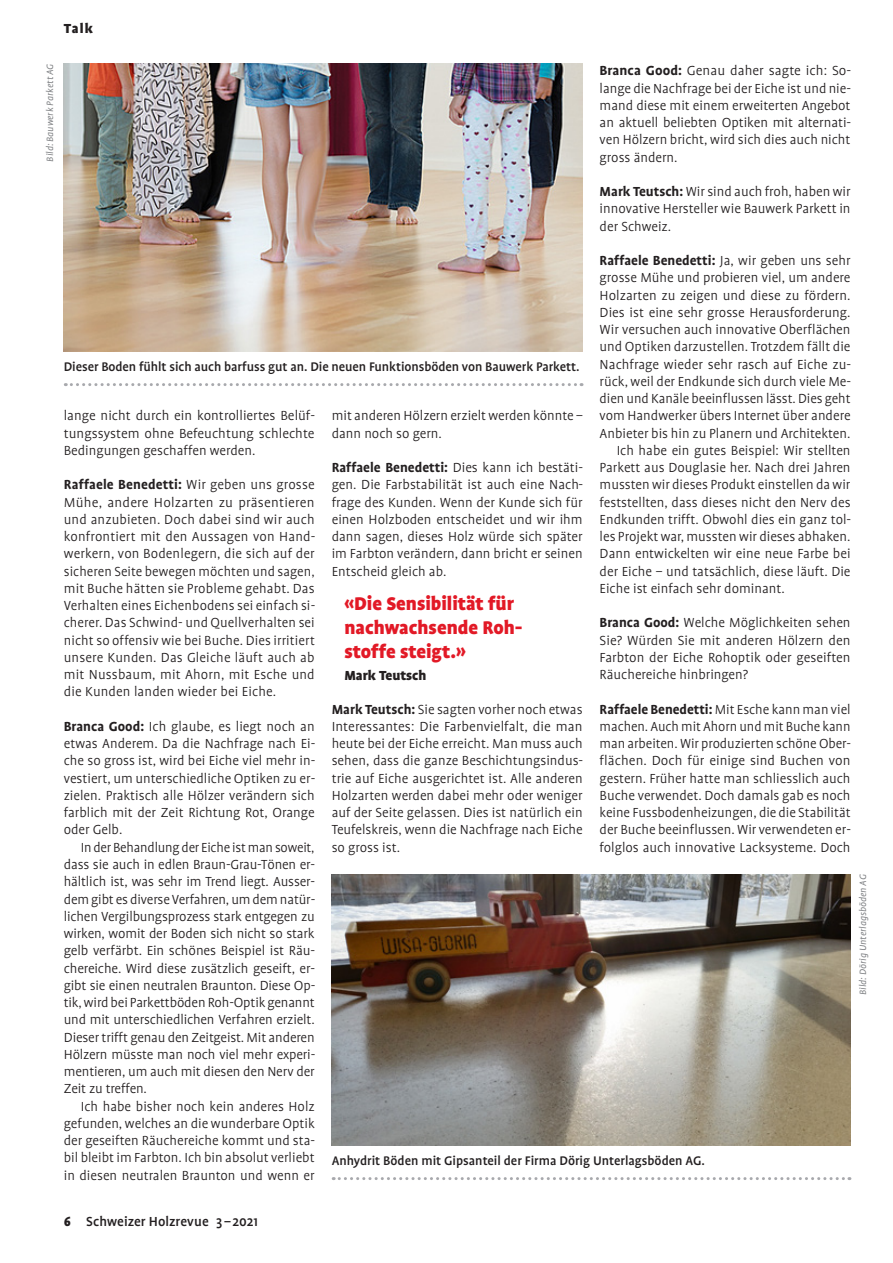
<style>
.page{position:relative;width:893px;height:1263px;background:#fff}
.page>*{position:absolute;margin:0;border:0;box-sizing:border-box;transform-origin:0 0}
.t1{font:900 21px/24px "Profile";letter-spacing:-.005em;color:#e21926}
.t2{font:300 15px/17.2px "Profile";color:#231f20;text-align:justify}
.t3{font:700 15px "Profile";color:#231f20}
.t4{font:500 15px "Profile";letter-spacing:.005em;color:#231f20}
.t5{font:900 15px "Profile";letter-spacing:-.005em;color:#231f20}
.t6{font:500 14.25px "Profile";letter-spacing:-.005em;color:#231f20}
.t7{font:italic 10.5px "Profile";letter-spacing:.005em;color:#808285}
.s1{font-weight:700}
.s2{font-weight:300}
.s3{font-weight:900}
</style>
<div class="page">
<img style="left:332px;top:875px;width:518px;height:270px">
<svg style="left:333px;top:1177px;width:517px;height:3px"></svg>
<svg style="left:65px;top:383px;width:517px;height:3px"></svg>
<img style="left:64px;top:64px;width:519px;height:287px">
<p class="t5" style="left:64px;top:20px;width:31px">Talk</p>
<p class="t7" style="left:45px;top:162px;width:99px;rotate:-90deg">Bild: Bauwerk Parkett AG</p>
<p class="t2" style="left:600px;top:62px;width:253px"><span class="s1">Branca Good:</span> Genau daher sagte ich: So&shy;lange die Nachfrage bei der Eiche ist und nie&shy;mand diese mit einem erweiterten Angebot an aktuell beliebten Optiken mit alternati&shy;ven Hölzern bricht, wird sich dies auch nicht gross ändern.</p>
<p class="t2" style="left:600px;top:183px;width:252px"><span class="s1">Mark Teutsch:</span> Wir sind auch froh, haben wir innovative Hersteller wie Bauwerk Parkett in der Schweiz.</p>
<p class="t3" style="left:600px;top:252px;width:252px">Raffaele Benedetti: <span class="s2">Ja, wir geben uns sehr</span></p>
<p class="t2" style="left:600px;top:269px;width:252px">grosse Mühe und probieren viel, um andere</p>
<p class="t2" style="left:600px;top:287px;width:252px">Holzarten zu zeigen und diese zu fördern.</p>
<p class="t2" style="left:600px;top:304px;width:252px">Dies ist eine sehr grosse Herausforderung.</p>
<p class="t2" style="left:600px;top:321px;width:252px">Wir versuchen auch innovative Oberflächen</p>
<p class="t2" style="left:600px;top:338px;width:252px">und Optiken darzustellen. Trotzdem fällt die</p>
<p class="t2" style="left:600px;top:356px;width:253px">Nachfrage wieder sehr rasch auf Eiche zu-</p>
<p class="t2" style="left:600px;top:373px;width:253px">rück, weil der Endkunde sich durch viele Me-</p>
<p class="t2" style="left:600px;top:390px;width:252px">dien und Kanäle beeinflussen lässt. Dies geht</p>
<p class="t2" style="left:600px;top:407px;width:252px">vom Handwerker übers Internet über andere</p>
<p class="t2" style="left:600px;top:425px;width:252px">Anbieter bis hin zu Planern und Architekten.</p>
<p class="t2" style="left:617px;top:442px;width:235px">Ich habe ein gutes Beispiel: Wir stellten</p>
<p class="t2" style="left:600px;top:459px;width:252px">Parkett aus Douglasie her. Nach drei Jahren</p>
<p class="t2" style="left:600px;top:476px;width:252px">mussten wir dieses Produkt einstellen da wir</p>
<p class="t2" style="left:600px;top:494px;width:252px">feststellten, dass dieses nicht den Nerv des</p>
<p class="t2" style="left:600px;top:511px;width:253px">Endkunden trifft. Obwohl dies ein ganz tol-</p>
<p class="t2" style="left:600px;top:528px;width:252px">les Projekt war, mussten wir dieses abhaken.</p>
<p class="t2" style="left:600px;top:545px;width:252px">Dann entwickelten wir eine neue Farbe bei</p>
<p class="t2" style="left:600px;top:563px;width:252px">der Eiche – und tatsächlich, diese läuft. Die</p>
<p class="t2" style="left:600px;top:580px;width:187px">Eiche ist einfach sehr dominant.</p>
<p class="t2" style="left:600px;top:614px;width:252px"><span class="s1">Branca Good:</span> Welche Möglichkeiten sehen Sie? Würden Sie mit anderen Hölzern den Farbton der Eiche Rohoptik oder geseiften Räuchereiche hinbringen?</p>
<p class="t2" style="left:600px;top:701px;width:253px"><span class="s1">Raffaele Benedetti:</span> Mit Esche kann man viel machen. Auch mit Ahorn und mit Buche kann man arbeiten. Wir produzierten schöne Ober&shy;flächen. Doch für einige sind Buchen von gestern. Früher hatte man schliesslich auch Buche verwendet. Doch damals gab es noch keine Fussbodenheizungen, die die Stabilität der Buche beeinflussen. Wir verwendeten er&shy;folglos auch innovative Lacksysteme. Doch</p>
<p class="t6" style="left:64px;top:360px;width:517px">Dieser Boden fühlt sich auch barfuss gut an. Die neuen Funktionsböden von Bauwerk Parkett.</p>
<p class="t2" style="left:64px;top:407px;width:253px">lange nicht durch ein kontrolliertes Belüf&shy;tungssystem ohne Befeuchtung schlechte Bedingungen geschaffen werden.</p>
<p class="t2" style="left:64px;top:476px;width:253px"><span class="s1">Raffaele Benedetti:</span> Wir geben uns grosse Mühe, andere Holzarten zu präsentieren und anzubieten. Doch dabei sind wir auch konfrontiert mit den Aussagen von Hand&shy;werkern, von Bodenlegern, die sich auf der sicheren Seite bewegen möchten und sagen, mit Buche hätten sie Probleme gehabt. Das Verhalten eines Eichenbodens sei einfach si&shy;cherer. Das Schwind- und Quellverhalten sei nicht so offensiv wie bei Buche. Dies irritiert unsere Kunden. Das Gleiche läuft auch ab mit Nussbaum, mit Ahorn, mit Esche und die Kunden landen wieder bei Eiche.</p>
<p class="t2" style="left:64px;top:718px;width:253px"><span class="s1">Branca Good:</span> Ich glaube, es liegt noch an etwas Anderem. Da die Nachfrage nach Ei&shy;che so gross ist, wird bei Eiche viel mehr in&shy;vestiert, um unterschiedliche Optiken zu er&shy;zielen. Praktisch alle Hölzer verändern sich farblich mit der Zeit Richtung Rot, Orange oder Gelb.</p>
<p class="t2" style="left:64px;top:839px;width:253px;text-indent:17px">In der Behandlung der Eiche ist man soweit, dass sie auch in edlen Braun-Grau-Tönen er&shy;hältlich ist, was sehr im Trend liegt. Ausser&shy;dem gibt es diverse Verfahren, um dem natür&shy;lichen Vergilbungsprozess stark entgegen zu wirken, womit der Boden sich nicht so stark gelb verfärbt. Ein schönes Beispiel ist Räu&shy;chereiche. Wird diese zusätzlich geseift, er&shy;gibt sie einen neutralen Braunton. Diese Op&shy;tik, wird bei Parkettböden Roh-Optik genannt und mit unterschiedlichen Verfahren erzielt.<br>Dieser trifft genau den Zeitgeist. Mit anderen Hölzern müsste man noch viel mehr experi&shy;mentieren, um auch mit diesen den Nerv der Zeit zu treffen.</p>
<p class="t2" style="left:64px;top:1097px;width:253px;text-indent:17px">Ich habe bisher noch kein anderes Holz gefunden, welches an die wunderbare Optik der geseiften Räuchereiche kommt und sta&shy;bil bleibt im Farbton. Ich bin absolut verliebt in diesen neutralen Braunton und wenn er</p>
<p class="t2" style="left:332px;top:407px;width:253px">mit anderen Hölzern erzielt werden könnte – dann noch so gern.</p>
<p class="t2" style="left:332px;top:459px;width:253px"><span class="s1">Raffaele Benedetti:</span> Dies kann ich bestäti&shy;gen. Die Farbstabilität ist auch eine Nach&shy;frage des Kunden. Wenn der Kunde sich für einen Holzboden entscheidet und wir ihm dann sagen, dieses Holz würde sich später im Farbton verändern, dann bricht er seinen Entscheid gleich ab.</p>
<h1 class="t1" style="left:344px;top:591px;width:180px">«Die Sensibilität für nachwachsende Roh&shy;stoffe steigt.»</h1>
<p class="t5" style="left:344px;top:667px;width:84px">Mark Teutsch</p>
<p class="t2" style="left:332px;top:701px;width:253px"><span class="s1">Mark Teutsch:</span> Sie sagten vorher noch etwas Interessantes: Die Farbenvielfalt, die man heute bei der Eiche erreicht. Man muss auch sehen, dass die ganze Beschichtungsindus&shy;trie auf Eiche ausgerichtet ist. Alle anderen Holzarten werden dabei mehr oder weniger auf der Seite gelassen. Dies ist natürlich ein Teufelskreis, wenn die Nachfrage nach Eiche so gross ist.</p>
<p class="t6" style="left:332px;top:1153px;width:375px">Anhydrit Böden mit Gipsanteil der Firma Dörig Unterlagsböden AG.</p>
<p class="t7" style="left:857px;top:995px;width:122px;rotate:-90deg">Bild: Dörig Unterlagsböden AG</p>
<p class="t4" style="left:64px;top:1213px;width:196px"><span class="s3">6</span> Schweizer Holzrevue 3 –2021</p>
</div>
